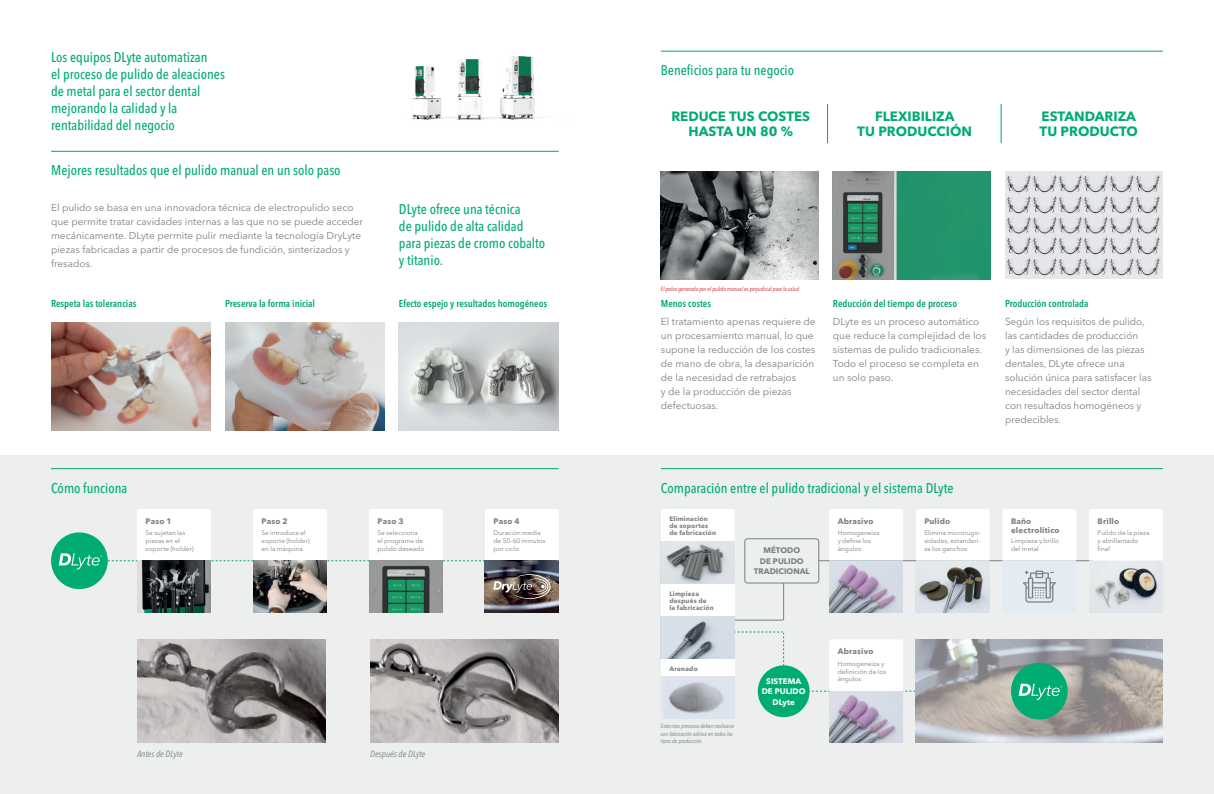
<style>
.page{position:relative;width:1214px;height:794px;background:#fff}
.page>*{position:absolute;margin:0;border:0;box-sizing:border-box;transform-origin:0 0}
.t1{font:500 condensed 14px/17px "Avenir Next LT Pro";color:#00ac72}
.t2{font:700 13.4px "Avenir Next LT Pro";color:#00ac72}
.t3{font:10px/14px "Avenir Next LT Pro";color:#7b8080}
.t4{font:600 condensed 10px "Avenir Next LT Pro";color:#00a767}
.t5{font:italic condensed 9px "Avenir Next LT Pro";color:#7b8080}
.t6{font:700 8px "Avenir Next LT Pro";letter-spacing:.02em;color:#7b8080}
.t7{font:700 8px "Avenir Next LT Pro";color:#fff}
.t8{font:700 8px "Avenir Next LT Pro";color:#7b8080}
.t9{font:6.5px/7.6px "Avenir Next LT Pro";letter-spacing:.005em;color:#7b8080}
.t10{font:700 6.5px "Avenir Next LT Pro";letter-spacing:.025em;color:#7b8080}
.t11{font:italic condensed 6px/7.2px "Avenir Next LT Pro";color:#7b8080}
.t12{font:italic condensed 6px "Avenir Next LT Pro";color:#d1232a}
</style>
<div class="page">
<hr style="left:1000px;top:104px;width:1px;height:39px;background:#00a767">
<hr style="left:827px;top:104px;width:1px;height:39px;background:#00a767">
<img style="left:660px;top:171px;width:158px;height:108px">
<img style="left:832px;top:171px;width:158px;height:108px">
<img style="left:1006px;top:171px;width:155px;height:19px">
<img style="left:1006px;top:190px;width:155px;height:21px">
<img style="left:1006px;top:211px;width:155px;height:21px">
<img style="left:1006px;top:232px;width:155px;height:20px">
<img style="left:1006px;top:252px;width:155px;height:27px">
<hr style="left:660px;top:51px;width:502px;height:1px;background:#00a767">
<div style="left:609px;top:456px;width:604px;height:338px;background:#edeeee"></div>
<hr style="left:660px;top:468px;width:502px;height:1px;background:#00a767">
<hr style="left:818px;top:560px;width:274px;height:1px;background:#7b8080">
<div style="left:744px;top:538px;width:75px;height:45px;border:1px solid #7b8080;border-radius:3px"></div>
<svg style="left:734px;top:583px;width:49px;height:37px"></svg>
<svg style="left:734px;top:631px;width:50px;height:38px"></svg>
<img style="left:915px;top:639px;width:247px;height:104px">
<div style="left:1010px;top:663px;width:57px;height:56px;background:#00ac72;border-radius:50%"></div>
<svg style="left:1018px;top:683px;width:44px;height:17px"></svg>
<div style="left:661px;top:509px;width:73px;height:32px;background:#fff"></div>
<img style="left:660px;top:541px;width:74px;height:43px">
<div style="left:660px;top:584px;width:74px;height:32px;background:#fff"></div>
<img style="left:660px;top:616px;width:74px;height:42px">
<div style="left:660px;top:658px;width:74px;height:18px;background:#fff"></div>
<div style="left:660px;top:676px;width:74px;height:43px;background:#dfe6f0"></div>
<img style="left:668px;top:682px;width:56px;height:32px">
<svg style="left:807px;top:639px;width:112px;height:53px"></svg>
<img style="left:829px;top:691px;width:73px;height:52px">
<div style="left:757px;top:665px;width:52px;height:52px;background:#00ac72;border-radius:50%"></div>
<div style="left:1003px;top:509px;width:73px;height:51px;background:#fff"></div>
<div style="left:916px;top:509px;width:73px;height:51px;background:#fff"></div>
<img style="left:915px;top:560px;width:74px;height:52px">
<div style="left:829px;top:509px;width:73px;height:51px;background:#fff"></div>
<img style="left:829px;top:560px;width:73px;height:52px">
<div style="left:1089px;top:509px;width:73px;height:51px;background:#fff"></div>
<img style="left:1088px;top:560px;width:74px;height:52px">
<div style="left:1002px;top:560px;width:74px;height:52px;background:#e5ebf3"></div>
<svg style="left:1022px;top:570px;width:33px;height:32px"></svg>
<div style="left:0;top:456px;width:609px;height:338px;background:#edeeee"></div>
<img style="left:412px;top:56px;width:129px;height:64px">
<img style="left:370px;top:639px;width:188px;height:104px">
<img style="left:137px;top:639px;width:188px;height:104px">
<hr style="left:51px;top:468px;width:507px;height:1px;background:#00a767">
<hr style="left:51px;top:151px;width:507px;height:1px;background:#00a767">
<img style="left:225px;top:322px;width:160px;height:108px">
<img style="left:51px;top:322px;width:160px;height:108px">
<img style="left:399px;top:322px;width:159px;height:108px">
<img style="left:369px;top:561px;width:74px;height:51px">
<img style="left:253px;top:561px;width:74px;height:51px">
<img style="left:137px;top:561px;width:74px;height:51px">
<svg style="left:108px;top:509px;width:450px;height:52px"></svg>
<img style="left:485px;top:560px;width:73px;height:52px">
<div style="left:51px;top:532px;width:57px;height:57px;background:#00ac72;border-radius:50%"></div>
<svg style="left:59px;top:553px;width:43px;height:16px"></svg>
<svg style="left:493px;top:574px;width:57px;height:25px"></svg>
<p class="t1" style="left:51px;top:48px;width:175px">Los equipos DLyte automatizan<br>el proceso de pulido de aleaciones de metal para el sector dental mejorando la calidad y la</p>
<p class="t1" style="left:51px;top:116px;width:125px">rentabilidad del negocio</p>
<p class="t1" style="left:51px;top:162px;width:291px">Mejores resultados que el pulido manual en un solo paso</p>
<p class="t3" style="left:51px;top:200px;width:313px">El pulido se basa en una innovadora técnica de electropulido seco que permite tratar cavidades internas a las que no se puede acceder mecánicamente. DLyte permite pulir mediante la tecnología DryLyte piezas fabricadas a partir de procesos de fundición, sinterizados y fresados.</p>
<p class="t4" style="left:51px;top:297px;width:87px">Respeta las tolerancias</p>
<p class="t4" style="left:225px;top:297px;width:91px">Preserva la forma inicial</p>
<p class="t4" style="left:399px;top:297px;width:150px">Efecto espejo y resultados homogéneos</p>
<p class="t1" style="left:399px;top:200px;width:123px">DLyte ofrece una técnica</p>
<p class="t1" style="left:399px;top:217px;width:126px">de pulido de alta calidad</p>
<p class="t1" style="left:399px;top:234px;width:148px">para piezas de cromo cobalto</p>
<p class="t1" style="left:399px;top:251px;width:46px">y titanio.</p>
<p class="t1" style="left:51px;top:479px;width:78px">Cómo funciona</p>
<p class="t6" style="left:145px;top:516px;width:28px">Paso 1</p>
<p class="t9" style="left:145px;top:529px;width:41px">Se sujetan las</p>
<p class="t9" style="left:145px;top:537px;width:36px">piezas en el</p>
<p class="t9" style="left:145px;top:544px;width:50px">soporte (holder)</p>
<p class="t6" style="left:261px;top:516px;width:28px">Paso 2</p>
<p class="t9" style="left:261px;top:529px;width:50px">Se introduce el soporte (holder) en la máquina</p>
<p class="t6" style="left:377px;top:516px;width:28px">Paso 3</p>
<p class="t9" style="left:377px;top:529px;width:48px">Se selecciona el programa de pulido deseado</p>
<p class="t6" style="left:493px;top:516px;width:28px">Paso 4</p>
<p class="t9" style="left:493px;top:529px;width:54px">Duración media de 50-60 minutos por ciclo</p>
<p class="t5" style="left:137px;top:748px;width:47px">Antes de DLyte</p>
<p class="t5" style="left:370px;top:748px;width:57px">Después de DLyte</p>
<p class="t1" style="left:660px;top:62px;width:135px">Beneficios para tu negocio</p>
<p class="t2" style="left:671px;top:108px;width:140px">REDUCE TUS COSTES</p>
<p class="t2" style="left:688px;top:123px;width:106px">HASTA UN 80 %</p>
<p class="t2" style="left:875px;top:108px;width:81px">FLEXIBILIZA</p>
<p class="t2" style="left:857px;top:123px;width:116px">TU PRODUCCIÓN</p>
<p class="t2" style="left:1041px;top:108px;width:96px">ESTANDARIZA</p>
<p class="t2" style="left:1039px;top:123px;width:100px">TU PRODUCTO</p>
<p class="t12" style="left:660px;top:285px;width:140px">El polvo generado por el pulido manual es perjudicial para la salud</p>
<p class="t4" style="left:660px;top:297px;width:52px">Menos costes</p>
<p class="t3" style="left:660px;top:315px;width:156px">El tratamiento apenas requiere de un procesamiento manual, lo que supone la reducción de los costes de mano de obra, la desaparición de la necesidad de retrabajos<br>y de la producción de piezas defectuosas.</p>
<p class="t4" style="left:832px;top:297px;width:126px">Reducción del tiempo de proceso</p>
<p class="t3" style="left:832px;top:315px;width:155px">DLyte es un proceso automático que reduce la complejidad de los sistemas de pulido tradicionales.<br>Todo el proceso se completa en un solo paso.</p>
<p class="t4" style="left:1004px;top:297px;width:85px">Producción controlada</p>
<p class="t3" style="left:1004px;top:315px;width:148px">Según los requisitos de pulido, las cantidades de producción<br>y las dimensiones de las piezas dentales, DLyte ofrece una solución única para satisfacer las necesidades del sector dental con resultados homogéneos y predecibles.</p>
<p class="t1" style="left:660px;top:479px;width:294px">Comparación entre el pulido tradicional y el sistema DLyte</p>
<p class="t10" style="left:669px;top:514px;width:40px">Eliminación</p>
<p class="t10" style="left:669px;top:521px;width:40px">de soportes</p>
<p class="t10" style="left:669px;top:528px;width:48px">de fabricación</p>
<p class="t10" style="left:669px;top:589px;width:31px">Limpieza</p>
<p class="t10" style="left:669px;top:596px;width:39px">después de</p>
<p class="t10" style="left:669px;top:603px;width:46px">la fabricación</p>
<p class="t6" style="left:763px;top:546px;width:38px">MÉTODO</p>
<p class="t8" style="left:759px;top:556px;width:45px">DE PULIDO</p>
<p class="t8" style="left:754px;top:567px;width:57px">TRADICIONAL</p>
<p class="t10" style="left:669px;top:664px;width:30px">Arenado</p>
<p class="t11" style="left:660px;top:722px;width:75px">Estos tres procesos deben realizarse con fabricación aditiva en todos los tipos de producción.</p>
<p class="t7" style="left:766px;top:676px;width:36px">SISTEMA</p>
<p class="t7" style="left:761px;top:686px;width:45px">DE PULIDO</p>
<p class="t7" style="left:772px;top:697px;width:24px">DLyte</p>
<p class="t6" style="left:837px;top:516px;width:37px">Abrasivo</p>
<p class="t9" style="left:837px;top:529px;width:43px">Homogeneiza</p>
<p class="t9" style="left:837px;top:537px;width:35px">y define los ángulos</p>
<p class="t6" style="left:837px;top:646px;width:37px">Abrasivo</p>
<p class="t9" style="left:837px;top:660px;width:50px">Homogeneiza y definición de los ángulos</p>
<p class="t6" style="left:924px;top:516px;width:27px">Pulido</p>
<p class="t9" style="left:924px;top:529px;width:58px;text-align:justify">Elimina microrugo&shy;sidades, estandari&shy;za los ganchos</p>
<p class="t6" style="left:1010px;top:516px;width:22px">Baño</p>
<p class="t6" style="left:1010px;top:526px;width:50px">electrolítico</p>
<p class="t9" style="left:1010px;top:537px;width:50px">Limpieza y brillo</p>
<p class="t9" style="left:1010px;top:544px;width:29px">del metal</p>
<p class="t6" style="left:1097px;top:516px;width:23px">Brillo</p>
<p class="t9" style="left:1097px;top:529px;width:53px">Pulido de la pieza</p>
<p class="t9" style="left:1097px;top:537px;width:42px">y abrillantado</p>
<p class="t9" style="left:1097px;top:544px;width:14px">final</p>
</div>
